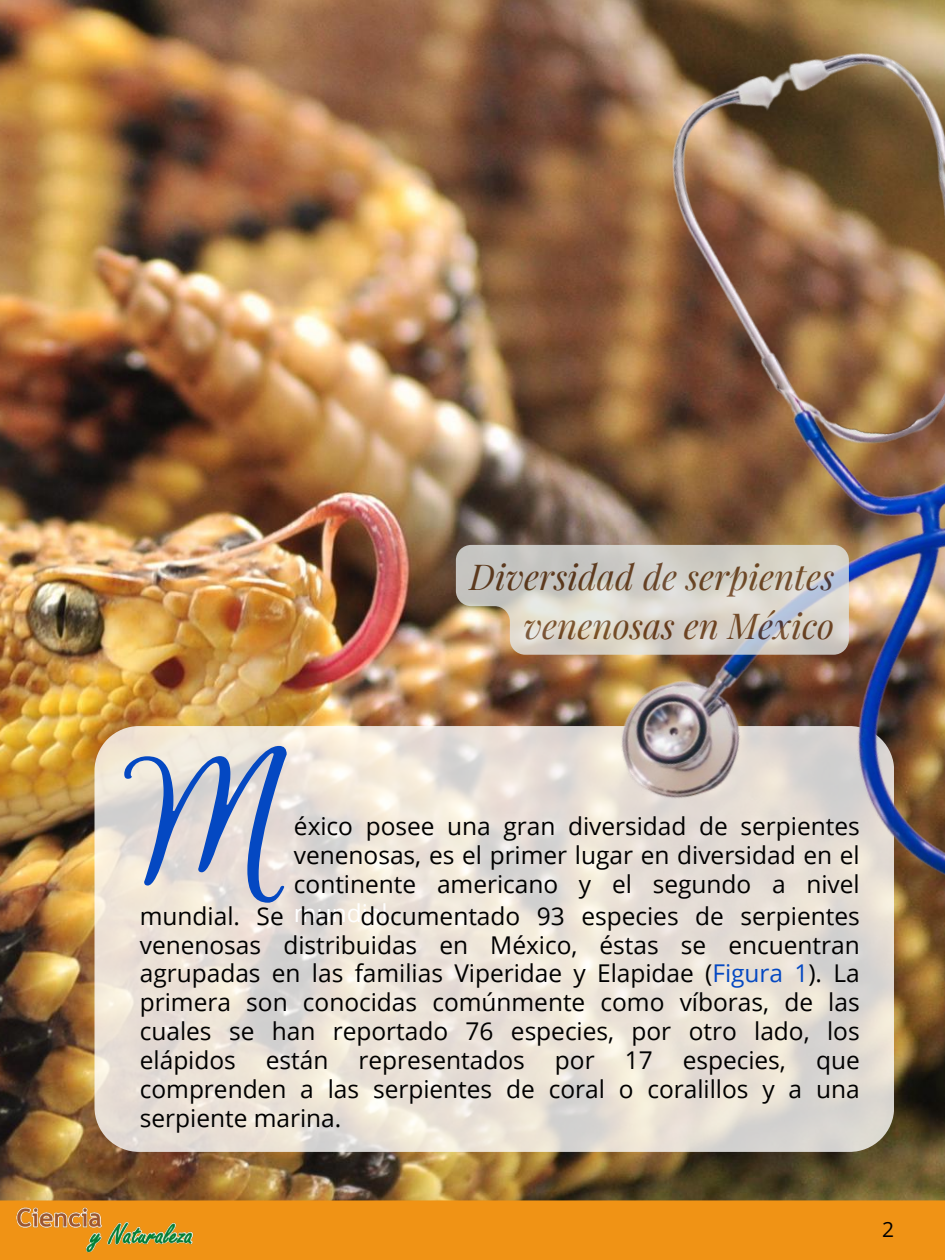
<style>
.page{position:relative;width:945px;height:1260px;background:#fff}
.page>*{position:absolute;margin:0;border:0;box-sizing:border-box;transform-origin:0 0}
.t1{font:212.62px "Euphoria Script";color:#0448c2}
.t2{font:italic 35px/48.6px "Playfair Display";color:#5e3718;text-align:right}
.t3{font:24.5px/28.9px "Open Sans";color:#000;text-align:justify}
.t4{font:21px "Open Sans";color:#000}
.s1{color:#fff}
.s2{color:#0448c2}
</style>
<div class="page">
<img style="left:0;top:0;width:945px;height:1200px">
<div style="left:0;top:1200px;width:945px;height:60px;background:#f09315"></div>
<img style="left:16px;top:1207px;width:177px;height:46px">
<svg style="left:94px;top:726px;width:800px;height:426px;background:#e7dfd5"></svg>
<img style="left:383px;top:0;width:562px;height:1032px">
<svg style="left:456px;top:545px;width:393px;height:110px;background:#d2cdc5"></svg>
<h2 class="t2" style="left:470px;top:551px;width:366px">Diversidad de serpientes venenosas en México</h2>
<h1 class="t1" style="left:124px;top:705px;width:166px">M</h1>
<p class="t3" style="left:294px;top:811px;width:567px">éxico posee una gran diversidad de serpientes venenosas, es el primer lugar en diversidad en el continente americano y el segundo a nivel</p>
<p class="t3" style="left:140px;top:901px;width:721px">mundial. Se <span class="s1">m</span>ha<span class="s1">und</span>d<span class="s1">ia</span>o<span class="s1">l.</span>cumentado 93 especies de serpientes venenosas distribuidas en México, éstas se encuentran agrupadas en las familias Viperidae y Elapidae (<span class="s2">Figura 1</span>). La primera son conocidas comúnmente como víboras, de las cuales se han reportado 76 especies, por otro lado, los elápidos están representados por 17 especies, que comprenden a las serpientes de coral o coralillos y a una serpiente marina.</p>
<p class="t4" style="left:882px;top:1215px;width:13px">2</p>
</div>
